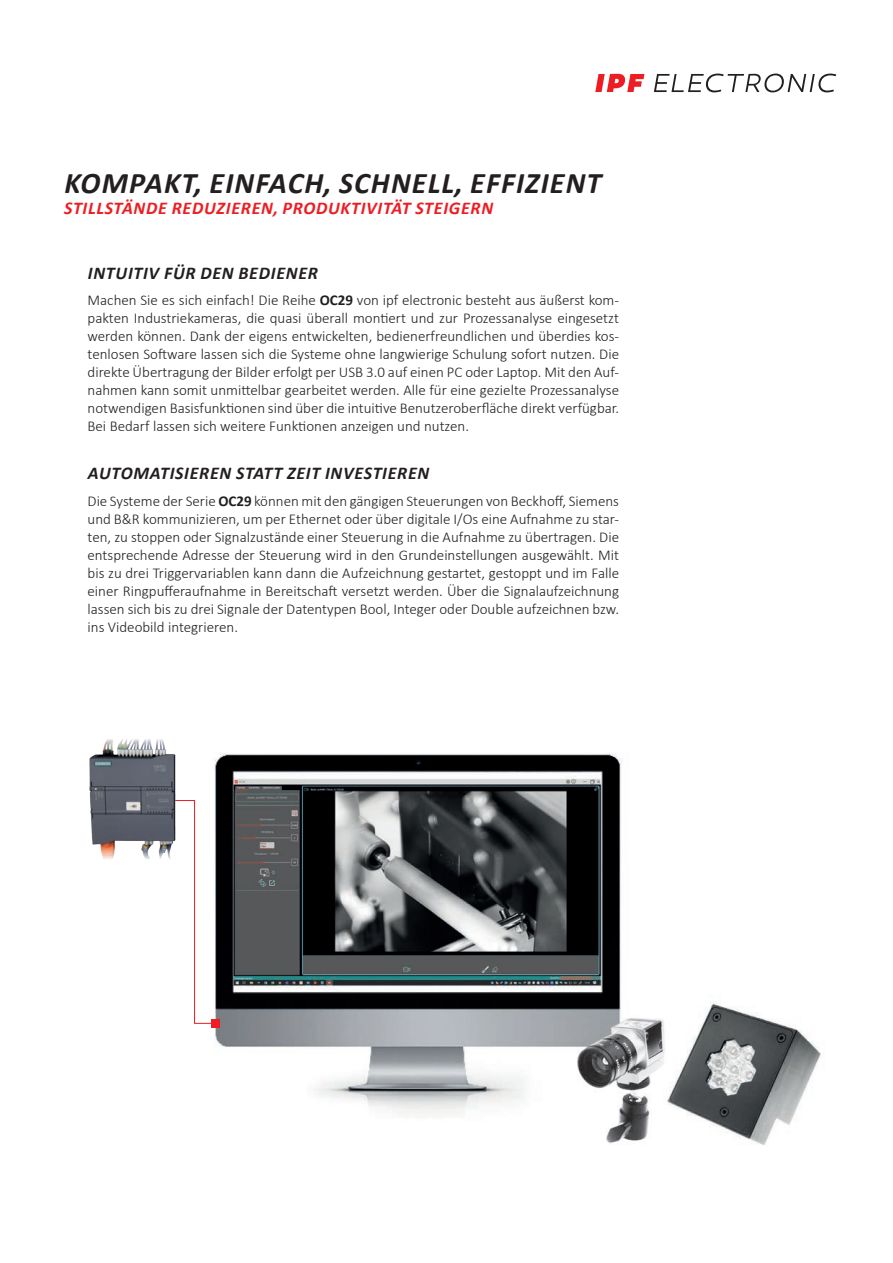
<style>
.page{position:relative;width:893px;height:1263px;background:#fff}
.page>*{position:absolute;margin:0;border:0;box-sizing:border-box;transform-origin:0 0}
.Head_20_22{font:italic 700 30px "Calibri";letter-spacing:.04em;color:#231f20}
.Sub_12_auto__2_Sw{font:italic 700 18px "Calibri";letter-spacing:.04em;color:#231f20}
.Sub_12_auto__2_Rot{font:italic 700 18px "Calibri";letter-spacing:.04em;color:#ee1d23}
.txt_10_12_light{font:300 15px/18px "Calibri";color:#231f20;text-align:justify}
.s1{font-weight:700}
</style>
<div class="page">
<img style="left:214px;top:753px;width:608px;height:392px">
<svg style="left:654px;top:74px;width:182px;height:18px"></svg>
<svg style="left:595px;top:74px;width:49px;height:18px"></svg>
<div style="left:211px;top:1019px;width:9px;height:9px;background:#ee1d23"></div>
<svg style="left:176px;top:800px;width:41px;height:224px"></svg>
<img style="left:89px;top:739px;width:87px;height:120px">
<p class="Head_20_22" style="left:64px;top:161px;width:538px">KOMPAKT, EINFACH, SCHNELL, EFFIZIENT</p>
<p class="Sub_12_auto__2_Rot" style="left:64px;top:195px;width:430px">STILLSTÄNDE REDUZIEREN, PRODUKTIVITÄT STEIGERN</p>
<p class="Sub_12_auto__2_Sw" style="left:88px;top:260px;width:232px">INTUITIV FÜR DEN BEDIENER</p>
<p class="txt_10_12_light" style="left:88px;top:291px;width:533px">Machen Sie es sich einfach! Die Reihe <span class="s1">OC29</span> von ipf electronic besteht aus äußerst kom&shy;pakten Industriekameras, die quasi überall montiert und zur Prozessanalyse eingesetzt werden können. Dank der eigens entwickelten, bedienerfreundlichen und überdies kos&shy;tenlosen Software lassen sich die Systeme ohne langwierige Schulung sofort nutzen. Die direkte Übertragung der Bilder erfolgt per USB 3.0 auf einen PC oder Laptop. Mit den Auf&shy;nahmen kann somit unmittelbar gearbeitet werden. Alle für eine gezielte Prozessanalyse notwendigen Basisfunktionen sind über die intuitive Benutzeroberfläche direkt verfügbar.<br>Bei Bedarf lassen sich weitere Funktionen anzeigen und nutzen.</p>
<p class="Sub_12_auto__2_Sw" style="left:88px;top:461px;width:343px">AUTOMATISIEREN STATT ZEIT INVESTIEREN</p>
<p class="txt_10_12_light" style="left:88px;top:492px;width:533px">Die Systeme der Serie <span class="s1">OC29</span> können mit den gängigen Steuerungen von Beckhoff, Siemens und B&amp;R kommunizieren, um per Ethernet oder über digitale I/Os eine Aufnahme zu star&shy;ten, zu stoppen oder Signalzustände einer Steuerung in die Aufnahme zu übertragen. Die entsprechende Adresse der Steuerung wird in den Grundeinstellungen ausgewählt. Mit bis zu drei Triggervariablen kann dann die Aufzeichnung gestartet, gestoppt und im Falle einer Ringpufferaufnahme in Bereitschaft versetzt werden. Über die Signalaufzeichnung lassen sich bis zu drei Signale der Datentypen Bool, Integer oder Double aufzeichnen bzw. ins Videobild integrieren.</p>
</div>
